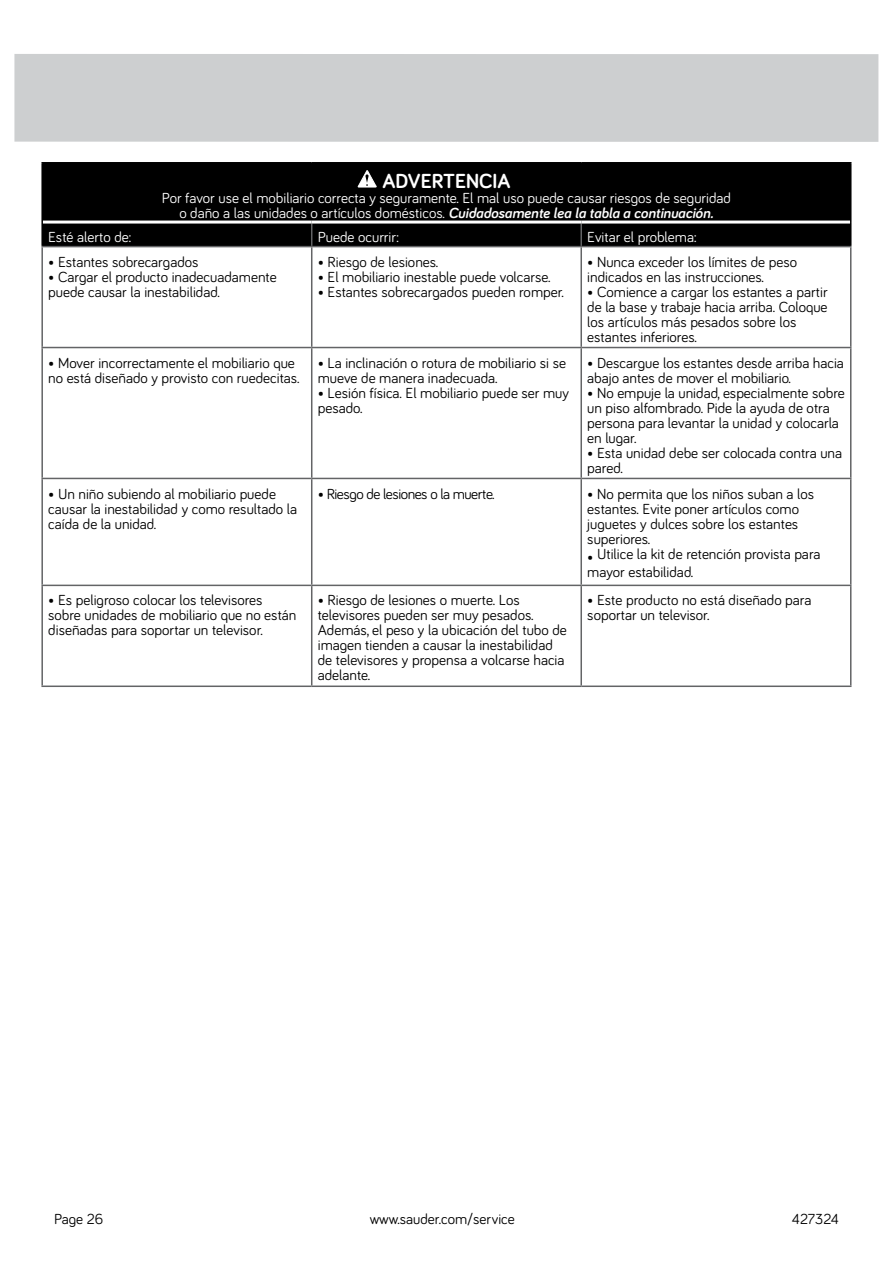
<style>
.page{position:relative;width:893px;height:1263px;background:#fff}
.page>*{position:absolute;margin:0;border:0;box-sizing:border-box;transform-origin:0 0}
.t1{font:700 21px "Bariol";color:#fff}
.t2{font:15px/15px "Bariol";color:#000}
.t3{font:15px/15px "Bariol";color:#fff;text-align:center}
.t4{font:15px "Bariol";letter-spacing:-.03em;color:#000}
.s1{font-weight:700;font-style:italic}
</style>
<div class="page">
<div style="left:14px;top:54px;width:864px;height:88px;background:#cdcfd0"></div>
<div style="left:43px;top:164px;width:807px;height:82px;background:#000"></div>
<hr style="left:850px;top:164px;width:1px;height:58px;background:#000">
<hr style="left:41px;top:222px;width:2px;height:24px;background:#000">
<svg style="left:850px;top:222px;width:1px;height:24px"></svg>
<hr style="left:41px;top:162px;width:271px;height:2px;background:#000">
<hr style="left:41px;top:164px;width:2px;height:58px;background:#000">
<hr style="left:312px;top:162px;width:269px;height:2px;background:#000">
<hr style="left:581px;top:162px;width:270px;height:2px;background:#000">
<hr style="left:41px;top:247px;width:2px;height:100px;background:#636466">
<hr style="left:311px;top:247px;width:1px;height:100px;background:#636466">
<hr style="left:580px;top:247px;width:2px;height:100px;background:#636466">
<hr style="left:850px;top:247px;width:1px;height:100px;background:#636466">
<hr style="left:41px;top:347px;width:271px;height:1px;background:#636466">
<hr style="left:41px;top:348px;width:2px;height:130px;background:#636466">
<hr style="left:312px;top:347px;width:269px;height:1px;background:#636466">
<hr style="left:311px;top:348px;width:1px;height:130px;background:#636466">
<hr style="left:581px;top:347px;width:270px;height:1px;background:#636466">
<hr style="left:580px;top:348px;width:2px;height:130px;background:#636466">
<hr style="left:850px;top:348px;width:1px;height:130px;background:#636466">
<hr style="left:41px;top:478px;width:271px;height:1px;background:#636466">
<hr style="left:41px;top:479px;width:2px;height:106px;background:#636466">
<hr style="left:312px;top:478px;width:269px;height:1px;background:#636466">
<hr style="left:311px;top:479px;width:1px;height:106px;background:#636466">
<hr style="left:581px;top:478px;width:270px;height:1px;background:#636466">
<hr style="left:580px;top:479px;width:2px;height:106px;background:#636466">
<hr style="left:850px;top:479px;width:1px;height:106px;background:#636466">
<hr style="left:41px;top:585px;width:271px;height:1px;background:#636466">
<hr style="left:41px;top:586px;width:2px;height:99px;background:#636466">
<hr style="left:312px;top:585px;width:269px;height:1px;background:#636466">
<hr style="left:311px;top:586px;width:1px;height:99px;background:#636466">
<hr style="left:581px;top:585px;width:270px;height:1px;background:#636466">
<hr style="left:580px;top:586px;width:2px;height:99px;background:#636466">
<hr style="left:850px;top:586px;width:1px;height:99px;background:#636466">
<hr style="left:41px;top:685px;width:271px;height:2px;background:#636466">
<hr style="left:312px;top:685px;width:269px;height:2px;background:#636466">
<hr style="left:581px;top:685px;width:270px;height:2px;background:#636466">
<svg style="left:311px;top:224px;width:1px;height:22px"></svg>
<hr style="left:580px;top:224px;width:2px;height:22px;background:#636466">
<hr style="left:41px;top:246px;width:271px;height:1px;background:#636466">
<hr style="left:312px;top:246px;width:269px;height:1px;background:#636466">
<hr style="left:581px;top:246px;width:270px;height:1px;background:#636466">
<hr style="left:43px;top:221px;width:269px;height:3px;background:#fff">
<hr style="left:312px;top:221px;width:269px;height:3px;background:#fff">
<hr style="left:581px;top:221px;width:269px;height:3px;background:#fff">
<svg style="left:358px;top:170px;width:19px;height:18px"></svg>
<h1 class="t1" style="left:382px;top:166px;width:130px">ADVERTENCIA</h1>
<p class="t3" style="left:162px;top:189px;width:571px">Por favor use el mobiliario correcta y seguramente. El mal uso puede causar riesgos de seguridad o daño a las unidades o artículos domésticos. <span class="s1">Cuidadosamente lea la tabla a continuación.</span></p>
<p class="t3" style="left:48px;top:229px;width:85px">Esté alerto de:</p>
<p class="t3" style="left:318px;top:229px;width:82px">Puede ocurrir:</p>
<p class="t3" style="left:587px;top:229px;width:111px">Evitar el problema:</p>
<p class="t2" style="left:48px;top:253px;width:152px">• Estantes sobrecargados</p>
<p class="t2" style="left:48px;top:268px;width:230px">• Cargar el producto inadecuadamente puede causar la inestabilidad.</p>
<p class="t2" style="left:318px;top:253px;width:122px">• Riesgo de lesiones.</p>
<p class="t2" style="left:318px;top:268px;width:234px">• El mobiliario inestable puede volcarse.</p>
<p class="t2" style="left:318px;top:283px;width:248px">• Estantes sobrecargados pueden romper.</p>
<p class="t2" style="left:587px;top:253px;width:211px">• Nunca exceder los límites de peso indicados en las instrucciones.</p>
<p class="t2" style="left:587px;top:283px;width:242px">• Comience a cargar los estantes a partir de la base y trabaje hacia arriba. Coloque los artículos más pesados sobre los estantes inferiores.</p>
<p class="t2" style="left:48px;top:354px;width:253px">• Mover incorrectamente el mobiliario que no está diseñado y provisto con ruedecitas.</p>
<p class="t2" style="left:318px;top:354px;width:250px">• La inclinación o rotura de mobiliario si se mueve de manera inadecuada.</p>
<p class="t2" style="left:318px;top:384px;width:253px">• Lesión física. El mobiliario puede ser muy pesado.</p>
<p class="t2" style="left:587px;top:354px;width:258px">• Descargue los estantes desde arriba hacia abajo antes de mover el mobiliario.</p>
<p class="t2" style="left:587px;top:384px;width:259px">• No empuje la unidad, especialmente sobre un piso alfombrado. Pide la ayuda de otra persona para levantar la unidad y colocarla en lugar.</p>
<p class="t2" style="left:587px;top:444px;width:256px">• Esta unidad debe ser colocada contra una pared.</p>
<p class="t2" style="left:48px;top:485px;width:250px">• Un niño subiendo al mobiliario puede causar la inestabilidad y como resultado la caída de la unidad.</p>
<p class="t4" style="left:318px;top:483px;width:178px">• Riesgo de lesiones o la muerte.</p>
<p class="t2" style="left:587px;top:485px;width:228px">• No permita que los niños suban a los estantes. Evite poner artículos como juguetes y dulces sobre los estantes superiores.</p>
<p class="t2" style="left:587px;top:544px;width:235px;line-height:18px">• Utilice la kit de retención provista para mayor estabilidad.</p>
<p class="t2" style="left:48px;top:592px;width:250px">• Es peligroso colocar los televisores sobre unidades de mobiliario que no están diseñadas para soportar un televisor.</p>
<p class="t2" style="left:318px;top:592px;width:251px">• Riesgo de lesiones o muerte. Los televisores pueden ser muy pesados.<br>Además, el peso y la ubicación del tubo de imagen tienden a causar la inestabilidad de televisores y propensa a volcarse hacia adelante.</p>
<p class="t2" style="left:587px;top:592px;width:226px">• Este producto no está diseñado para soportar un televisor.</p>
<p class="t2" style="left:54px;top:1210px;width:51px">Page 26</p>
<p class="t2" style="left:370px;top:1210px;width:147px">www.sauder.com/service</p>
<p class="t2" style="left:792px;top:1210px;width:49px">427324</p>
</div>
